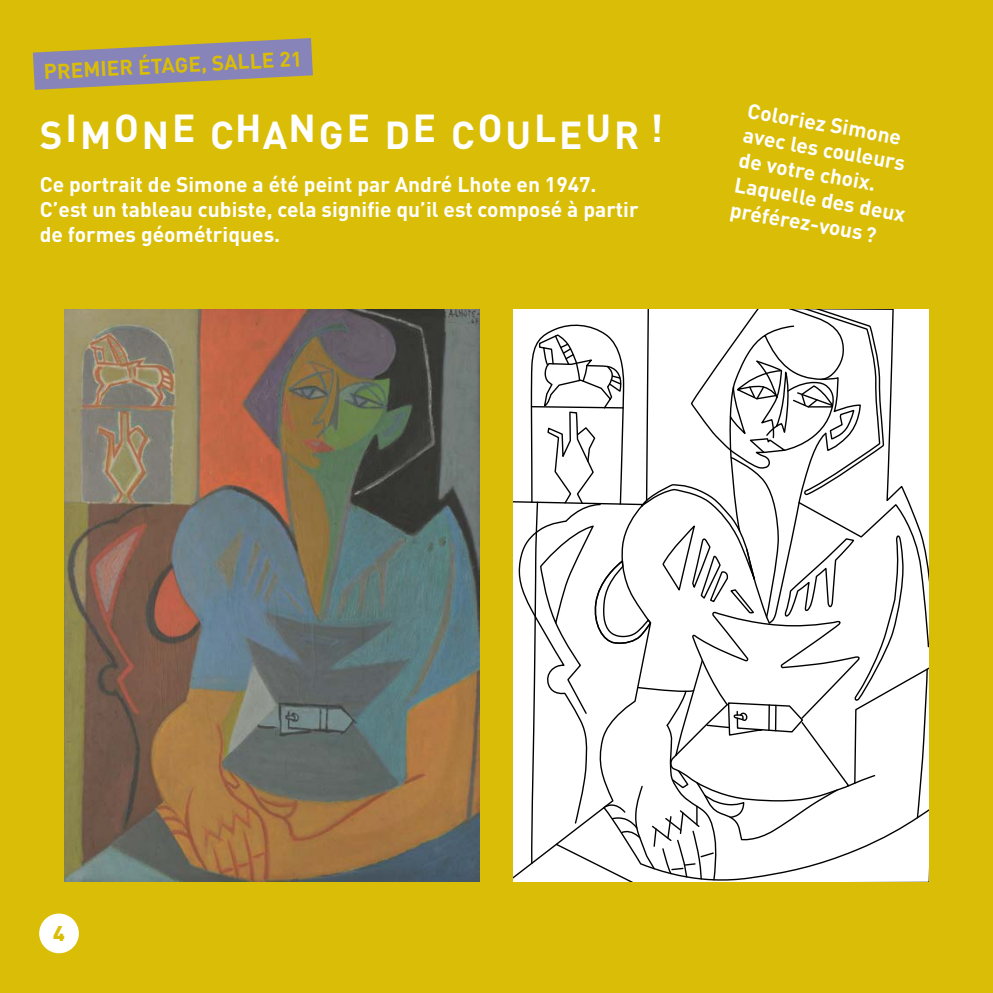
<style>
.page{position:relative;width:993px;height:993px;background:#fff}
.page>*{position:absolute;margin:0;border:0;box-sizing:border-box;transform-origin:0 0}
.t1{font:700 38.5px "DIN";letter-spacing:.075em;color:#fff}
.t2{font:700 21px/25.2px "DIN";color:#fff}
.t3{font:700 21px "DIN";color:#dabd06}
.t4{font:900 21px "DIN";color:#dabd06}
</style>
<div class="page">
<div style="left:0;top:0;width:992px;height:992px;background:#dabd06"></div>
<div style="left:39px;top:913px;width:40px;height:39px;background:#fff;border-radius:50%"></div>
<svg style="left:33px;top:38px;width:280px;height:52px"></svg>
<img style="left:64px;top:309px;width:415px;height:572px">
<svg style="left:513px;top:309px;width:415px;height:572px;background:#ededed"></svg>
<p class="t3" style="left:43px;top:58px;width:260px;rotate:-3deg">PREMIER ÉTAGE, SALLE 21</p>
<h1 class="t1" style="left:40px;top:107px;width:624px">SIMONE CHANGE DE COULEUR !</h1>
<p class="t2" style="left:40px;top:171px;width:600px">Ce portrait de Simone a été peint par André Lhote en 1947.<br>C’est un tableau cubiste, cela signifie qu’il est composé à partir de formes géométriques.</p>
<p class="t2" style="left:750px;top:97px;width:175px;rotate:10deg">Coloriez Simone avec les couleurs de votre choix.<br>Laquelle des deux préférez‑vous?</p>
<p class="t4" style="left:53px;top:919px;width:13px">4</p>
</div>
